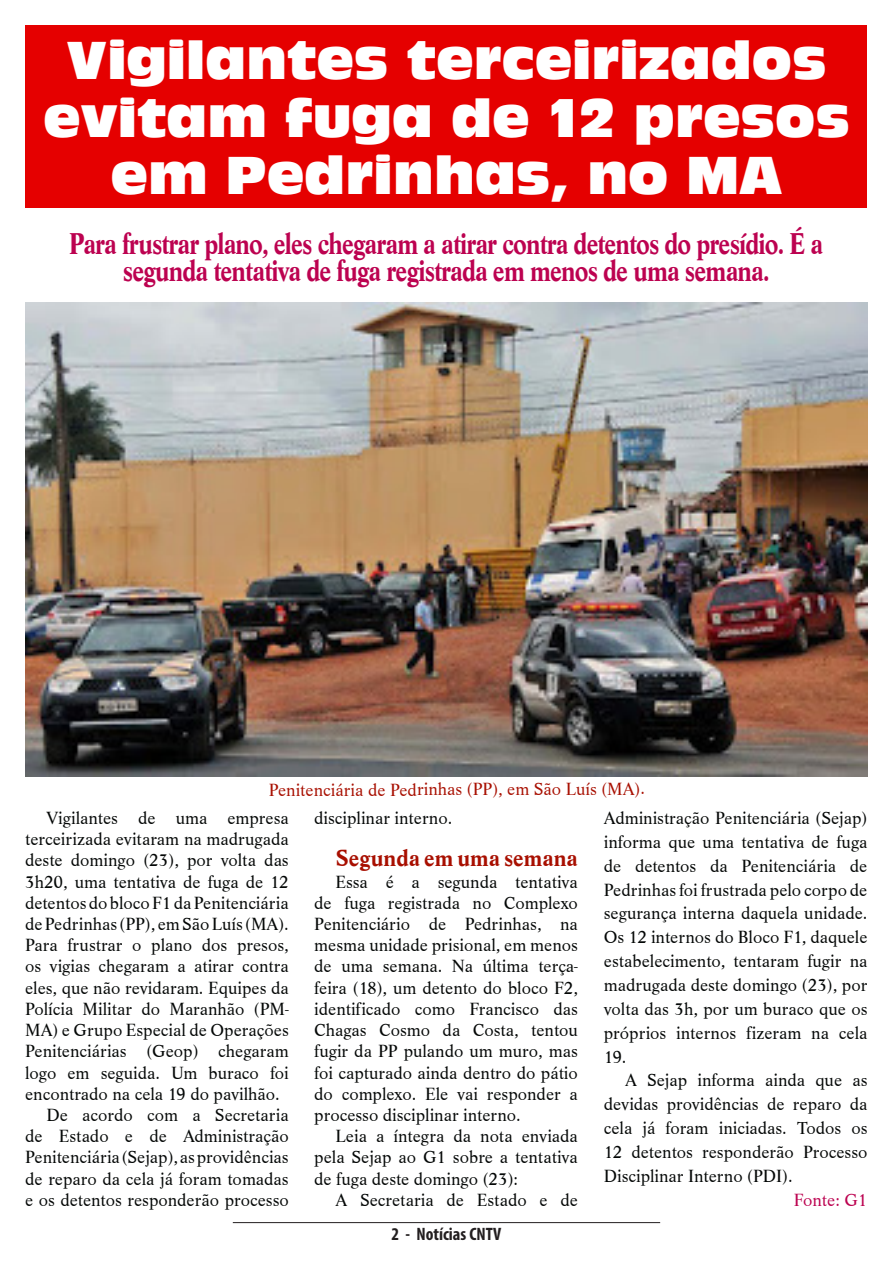
<style>
.page{position:relative;width:893px;height:1263px;background:#fff}
.page>*{position:absolute;margin:0;border:0;box-sizing:border-box;transform-origin:0 0}
.t1{font:49.5px/57px "Antique Olive Compact";color:#fff;text-align:center}
.t2{font:700 31.05px/27px "Life T";letter-spacing:-.03em;color:#bc0250;text-align:center;scale:.87 1}
.t3{font:700 24.3px "Life T";color:#a80f00}
.t4{font:18.15px/21.1px "Life T";color:#040706;text-align:justify}
.t5{font:18.15px "Life T";letter-spacing:-.005em;color:#a80f00}
.t6{font:18.15px "Life T";color:#bc0250}
.t7{font:700 condensed 18px "Myriad Pro";color:#231f20}
</style>
<div class="page">
<hr style="left:233px;top:1222px;width:427px;height:1px;background:#231f20">
<div style="left:26px;top:26px;width:841px;height:182px;background:#e50000"></div>
<img style="left:26px;top:303px;width:841px;height:473px">
<p class="t1" style="left:43px;top:32px;width:809px">Vigilantes terceirizados evitam fuga de 12 presos em Pedrinhas, no MA</p>
<p class="t2" style="left:69px;top:230px;width:868px">Para frustrar plano, eles chegaram a atirar contra detentos do presídio. É a segunda tentativa de fuga registrada em menos de uma semana.</p>
<p class="t5" style="left:269px;top:779px;width:378px">Penitenciária de Pedrinhas (PP), em São Luís (MA).</p>
<p class="t4" style="left:25px;top:807px;width:265px;text-indent:21px">Vigilantes de uma empresa terceirizada evitaram na madrugada deste domingo (23), por volta das 3h20, uma tentativa de fuga de 12 detentos do bloco F1 da Penitenciária de Pedrinhas (PP), em São Luís (MA).<br>Para frustrar o plano dos presos, os vigias chegaram a atirar contra eles, que não revidaram. Equipes da Polícia Militar do Maranhão (PM-MA) e Grupo Especial de Operações Penitenciárias (Geop) chegaram logo em seguida. Um buraco foi encontrado na cela 19 do pavilhão.</p>
<p class="t4" style="left:25px;top:1104px;width:265px;text-indent:21px">De acordo com a Secretaria de Estado e de Administração Penitenciária (Sejap), as providências de reparo da cela já foram tomadas e os detentos responderão processo</p>
<p class="t4" style="left:314px;top:807px;width:139px">disciplinar interno.</p>
<p class="t3" style="left:336px;top:844px;width:244px">Segunda em uma semana</p>
<p class="t4" style="left:314px;top:871px;width:265px;text-indent:21px">Essa é a segunda tentativa de fuga registrada no Complexo Penitenciário de Pedrinhas, na mesma unidade prisional, em menos de uma semana. Na última terça&shy;feira (18), um detento do bloco F2, identificado como Francisco das Chagas Cosmo da Costa, tentou fugir da PP pulando um muro, mas foi capturado ainda dentro do pátio do complexo. Ele vai responder a processo disciplinar interno.</p>
<p class="t4" style="left:314px;top:1126px;width:265px;text-indent:21px">Leia a íntegra da nota enviada pela Sejap ao G1 sobre a tentativa de fuga deste domingo (23):</p>
<p class="t4" style="left:336px;top:1189px;width:244px">A Secretaria de Estado e de</p>
<p class="t7" style="left:392px;top:1223px;width:111px">2 - Notícias CNTV</p>
<p class="t4" style="left:604px;top:806px;width:265px;line-height:23.9px">Administração Penitenciária (Sejap) informa que uma tentativa de fuga de detentos da Penitenciária de Pedrinhas foi frustrada pelo corpo de segurança interna daquela unidade.<br>Os 12 internos do Bloco F1, daquele estabelecimento, tentaram fugir na madrugada deste domingo (23), por volta das 3h, por um buraco que os próprios internos fizeram na cela 19.</p>
<p class="t4" style="left:604px;top:1069px;width:265px;line-height:23.9px;text-indent:21px">A Sejap informa ainda que as devidas providências de reparo da cela já foram iniciadas. Todos os 12 detentos responderão Processo Disciplinar Interno (PDI).</p>
<p class="t6" style="left:794px;top:1189px;width:75px">Fonte: G1</p>
</div>
